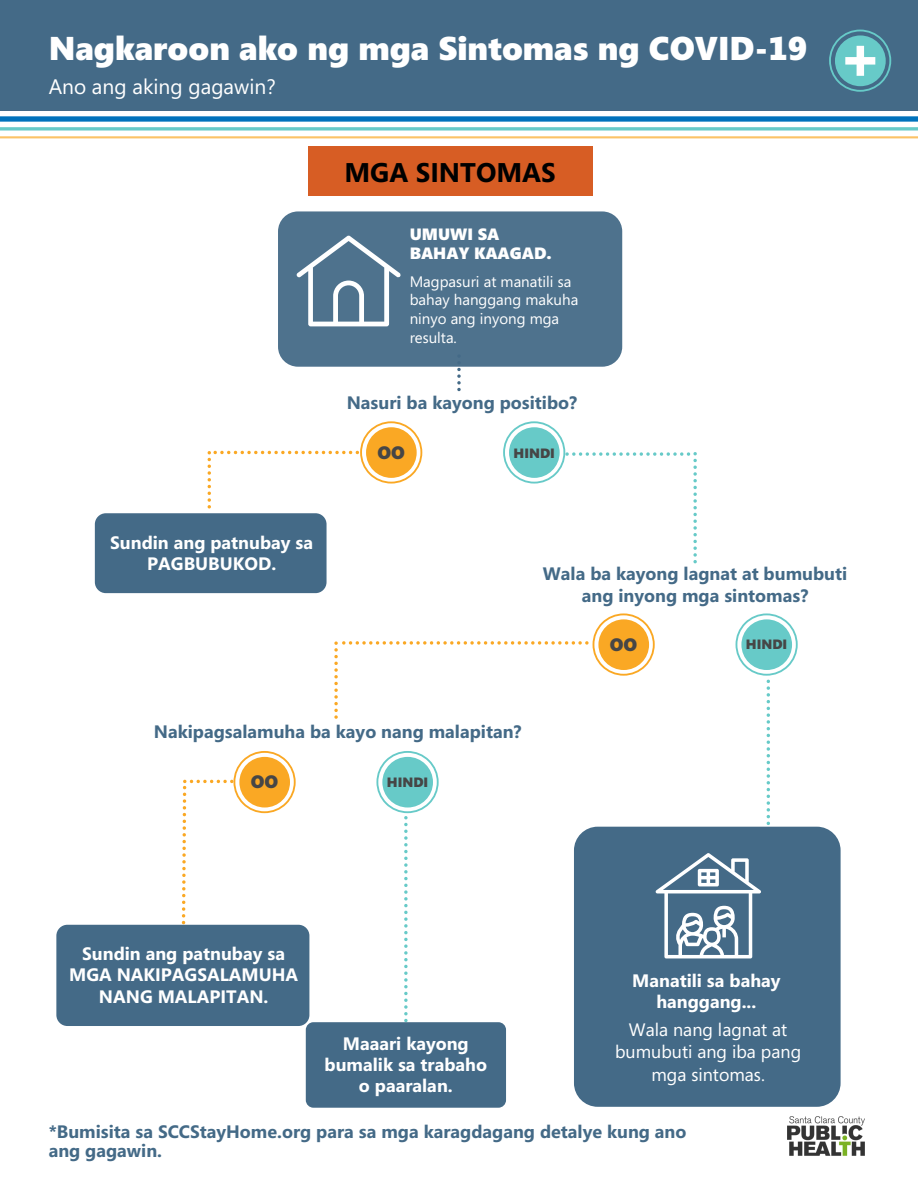
<style>
.page{position:relative;width:918px;height:1188px;background:#fff}
.page>*{position:absolute;margin:0;border:0;box-sizing:border-box;transform-origin:0 0}
.t1{font:900 33px "Segoe";color:#fff}
.t2{font:700 27px "Segoe";color:#000}
.t3{font:21px "Segoe";color:#fff}
.t4{font:700 18px/21.3px "Segoe";color:#446a87;text-align:center}
.t5{font:700 18px/21.3px "Segoe";color:#fff;text-align:center}
.t6{font:18px/22.5px "Segoe";color:#fff;text-align:center}
.t7{font:900 18px "Segoe";color:#464646}
.t8{font:900 16.35px/18.9px "Segoe";color:#fff}
.t9{font:15.15px/18.9px "Segoe";color:#fff}
.t10{font:900 13.5px "Segoe";color:#464646}
</style>
<div class="page">
<svg style="left:0;top:116px;width:918px;height:22px"></svg>
<div style="left:0;top:0;width:918px;height:111px;background:#446a87"></div>
<svg style="left:829px;top:30px;width:62px;height:62px"></svg>
<img style="left:787px;top:1106px;width:78px;height:50px">
<div style="left:308px;top:146px;width:284px;height:50px;background:#d75d24"></div>
<svg style="left:457px;top:367px;width:4px;height:24px"></svg>
<div style="left:278px;top:211px;width:344px;height:156px;background:#4e728d;border-radius:20px"></div>
<svg style="left:296px;top:235px;width:105px;height:91px"></svg>
<div style="left:95px;top:513px;width:232px;height:80px;background:#446a87;border-radius:11px"></div>
<div style="left:56px;top:925px;width:253px;height:101px;background:#446a87;border-radius:11px"></div>
<svg style="left:334px;top:613px;width:321px;height:106px"></svg>
<svg style="left:736px;top:613px;width:62px;height:212px"></svg>
<svg style="left:208px;top:421px;width:214px;height:87px"></svg>
<svg style="left:503px;top:421px;width:194px;height:142px"></svg>
<svg style="left:182px;top:751px;width:114px;height:173px"></svg>
<svg style="left:376px;top:751px;width:63px;height:271px"></svg>
<div style="left:306px;top:1022px;width:200px;height:86px;background:#446a87;border-radius:8px"></div>
<div style="left:574px;top:827px;width:267px;height:280px;background:#446a87;border-radius:24px"></div>
<svg style="left:655px;top:853px;width:106px;height:105px"></svg>
<p class="t1" style="left:49px;top:25px;width:760px">Nagkaroon ako ng mga Sintomas ng COVID-19</p>
<p class="t3" style="left:49px;top:71px;width:229px">Ano ang aking gagawin?</p>
<p class="t2" style="left:344px;top:153px;width:213px">MGA SINTOMAS</p>
<p class="t8" style="left:410px;top:224px;width:144px">UMUWI SA<br>BAHAY KAAGAD.</p>
<p class="t9" style="left:410px;top:271px;width:170px">Magpasuri at manatili sa bahay hanggang makuha ninyo ang inyong mga resulta.</p>
<p class="t4" style="left:347px;top:391px;width:232px">Nasuri ba kayong positibo?</p>
<p class="t5" style="left:110px;top:531px;width:204px">Sundin ang patnubay sa<br>PAGBUBUKOD.</p>
<p class="t7" style="left:377px;top:439px;width:29px">OO</p>
<p class="t10" style="left:513px;top:444px;width:43px">HINDI</p>
<p class="t4" style="left:543px;top:563px;width:306px">Wala ba kayong lagnat at bumubuti ang inyong mga sintomas?</p>
<p class="t7" style="left:610px;top:632px;width:29px">OO</p>
<p class="t10" style="left:746px;top:634px;width:43px">HINDI</p>
<p class="t4" style="left:154px;top:720px;width:369px">Nakipagsalamuha ba kayo nang malapitan?</p>
<p class="t7" style="left:251px;top:769px;width:29px">OO</p>
<p class="t10" style="left:387px;top:773px;width:43px">HINDI</p>
<p class="t5" style="left:69px;top:942px;width:231px">Sundin ang patnubay sa<br>MGA NAKIPAGSALAMUHA<br>NANG MALAPITAN.</p>
<p class="t5" style="left:632px;top:969px;width:150px">Manatili sa bahay hanggang...</p>
<p class="t6" style="left:615px;top:1017px;width:188px">Wala nang lagnat at bumubuti ang iba pang mga sintomas.</p>
<p class="t4" style="left:49px;top:1121px;width:639px;line-height:19.2px;text-align:left">*Bumisita sa SCCStayHome.org para sa mga karagdagang detalye kung ano ang gagawin.</p>
<p class="t5" style="left:325px;top:1032px;width:164px">Maaari kayong bumalik sa trabaho o paaralan.</p>
</div>
